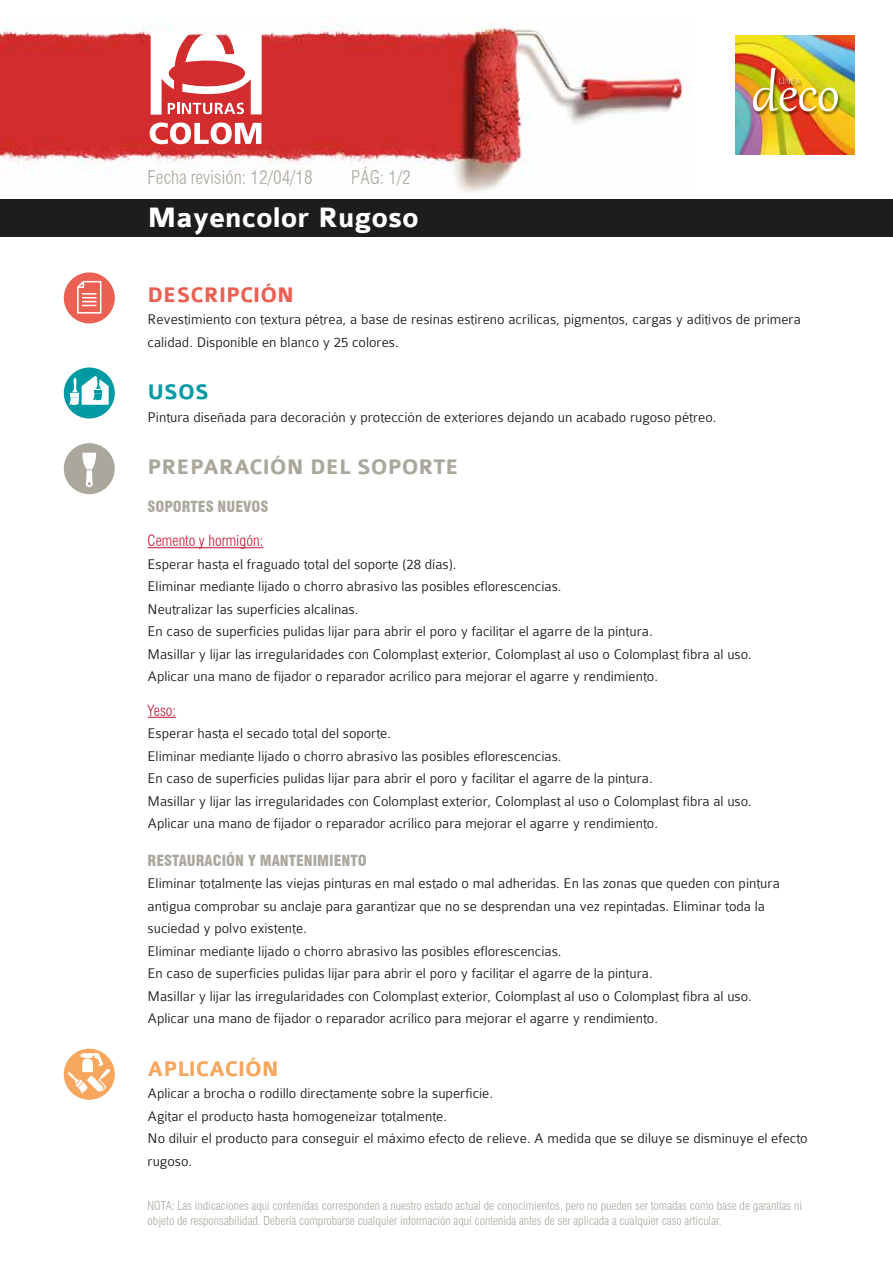
<style>
.page{position:relative;width:893px;height:1263px;background:#fff}
.page>*{position:absolute;margin:0;border:0;box-sizing:border-box;transform-origin:0 0}
.t1{font:700 30px "Colaborate";color:#fff}
.t2{font:700 22.5px "Colaborate";color:#aaa89d}
.t3{font:700 22.5px "Colaborate";color:#ea6053}
.t4{font:700 22.5px "Colaborate";color:#f6a75d}
.t5{font:700 22.5px "Colaborate";color:#009aa4}
.t6{font:300 condensed 18.45px "Swiss 721 BT";color:#aba89e}
.t7{font:300 15px/22.5px "Colaborate";color:#1d1d1b}
.t8{font:900 condensed 15px "Swiss 721 BT";color:#aba89e}
.t9{font:300 condensed 15px "Swiss 721 BT";color:#c31632}
.t10{font:300 condensed 12px/14.4px "Swiss 721 BT";color:#aba89e}
</style>
<div class="page">
<img style="left:735px;top:36px;width:119px;height:119px">
<img style="left:0;top:17px;width:692px;height:175px">
<svg style="left:150px;top:122px;width:111px;height:22px"></svg>
<svg style="left:151px;top:24px;width:111px;height:91px"></svg>
<div style="left:0;top:199px;width:893px;height:38px;background:#1d1d1b"></div>
<div style="left:64px;top:1049px;width:51px;height:51px;background:#f6a75d;border-radius:50%"></div>
<svg style="left:68px;top:1053px;width:42px;height:40px"></svg>
<div style="left:64px;top:367px;width:51px;height:51px;background:#009aa4;border-radius:50%"></div>
<svg style="left:69px;top:376px;width:40px;height:29px"></svg>
<hr style="left:148px;top:547px;width:115px;height:1px;background:#c31632">
<svg style="left:148px;top:717px;width:28px;height:1px"></svg>
<div style="left:64px;top:443px;width:51px;height:51px;background:#aaa89d;border-radius:50%"></div>
<svg style="left:82px;top:453px;width:14px;height:34px"></svg>
<img style="left:752px;top:67px;width:90px;height:48px">
<img style="left:753px;top:68px;width:85px;height:43px">
<div style="left:64px;top:272px;width:51px;height:51px;background:#ea6053;border-radius:50%"></div>
<svg style="left:77px;top:280px;width:25px;height:34px"></svg>
<p class="t6" style="left:148px;top:166px;width:167px">Fecha revisión: 12/04/18</p>
<p class="t6" style="left:351px;top:166px;width:61px">PÁG: 1/2</p>
<h1 class="t1" style="left:148px;top:202px;width:273px">Mayencolor Rugoso</h1>
<h2 class="t3" style="left:148px;top:283px;width:148px">DESCRIPCIÓN</h2>
<p class="t7" style="left:148px;top:308px;width:655px">Revestimiento con textura pétrea, a base de resinas estireno acrílicas, pigmentos, cargas y aditivos de primera calidad. Disponible en blanco y 25 colores.</p>
<h2 class="t5" style="left:148px;top:380px;width:63px">USOS</h2>
<p class="t7" style="left:148px;top:406px;width:570px">Pintura diseñada para decoración y protección de exteriores dejando un acabado rugoso pétreo.</p>
<h2 class="t2" style="left:148px;top:455px;width:313px">PREPARACIÓN DEL SOPORTE</h2>
<p class="t8" style="left:148px;top:497px;width:122px">SOPORTES NUEVOS</p>
<p class="t9" style="left:148px;top:532px;width:117px">Cemento y hormigón:</p>
<p class="t7" style="left:148px;top:553px;width:606px">Esperar hasta el fraguado total del soporte (28 días).<br>Eliminar mediante lijado o chorro abrasivo las posibles eflorescencias.<br>Neutralizar las superficies alcalinas.<br>En caso de superficies pulidas lijar para abrir el poro y facilitar el agarre de la pintura.<br>Masillar y lijar las irregularidades con Colomplast exterior, Colomplast al uso o Colomplast fibra al uso.<br>Aplicar una mano de fijador o reparador acrílico para mejorar el agarre y rendimiento.</p>
<p class="t9" style="left:148px;top:701px;width:30px">Yeso:</p>
<p class="t7" style="left:148px;top:722px;width:606px">Esperar hasta el secado total del soporte.<br>Eliminar mediante lijado o chorro abrasivo las posibles eflorescencias.<br>En caso de superficies pulidas lijar para abrir el poro y facilitar el agarre de la pintura.<br>Masillar y lijar las irregularidades con Colomplast exterior, Colomplast al uso o Colomplast fibra al uso.<br>Aplicar una mano de fijador o reparador acrílico para mejorar el agarre y rendimiento.</p>
<p class="t8" style="left:148px;top:851px;width:221px">RESTAURACIÓN Y MANTENIMIENTO</p>
<p class="t7" style="left:148px;top:872px;width:634px">Eliminar totalmente las viejas pinturas en mal estado o mal adheridas. En las zonas que queden con pintura antigua comprobar su anclaje para garantizar que no se desprendan una vez repintadas. Eliminar toda la suciedad y polvo existente.<br>Eliminar mediante lijado o chorro abrasivo las posibles eflorescencias.<br>En caso de superficies pulidas lijar para abrir el poro y facilitar el agarre de la pintura.<br>Masillar y lijar las irregularidades con Colomplast exterior, Colomplast al uso o Colomplast fibra al uso.<br>Aplicar una mano de fijador o reparador acrílico para mejorar el agarre y rendimiento.</p>
<h2 class="t4" style="left:148px;top:1057px;width:133px">APLICACIÓN</h2>
<p class="t7" style="left:148px;top:1082px;width:662px">Aplicar a brocha o rodillo directamente sobre la superficie.<br>Agitar el producto hasta homogeneizar totalmente.<br>No diluir el producto para conseguir el máximo efecto de relieve. A medida que se diluye se disminuye el efecto rugoso.</p>
<p class="t10" style="left:148px;top:1199px;width:656px">NOTA: Las indicaciones aquí contenidas corresponden a nuestro estado actual de conocimientos, pero no pueden ser tomadas como base de garantías ni objeto de responsabilidad. Debería comprobarse cualquier información aquí contenida antes de ser aplicada a cualquier caso articular.</p>
</div>
